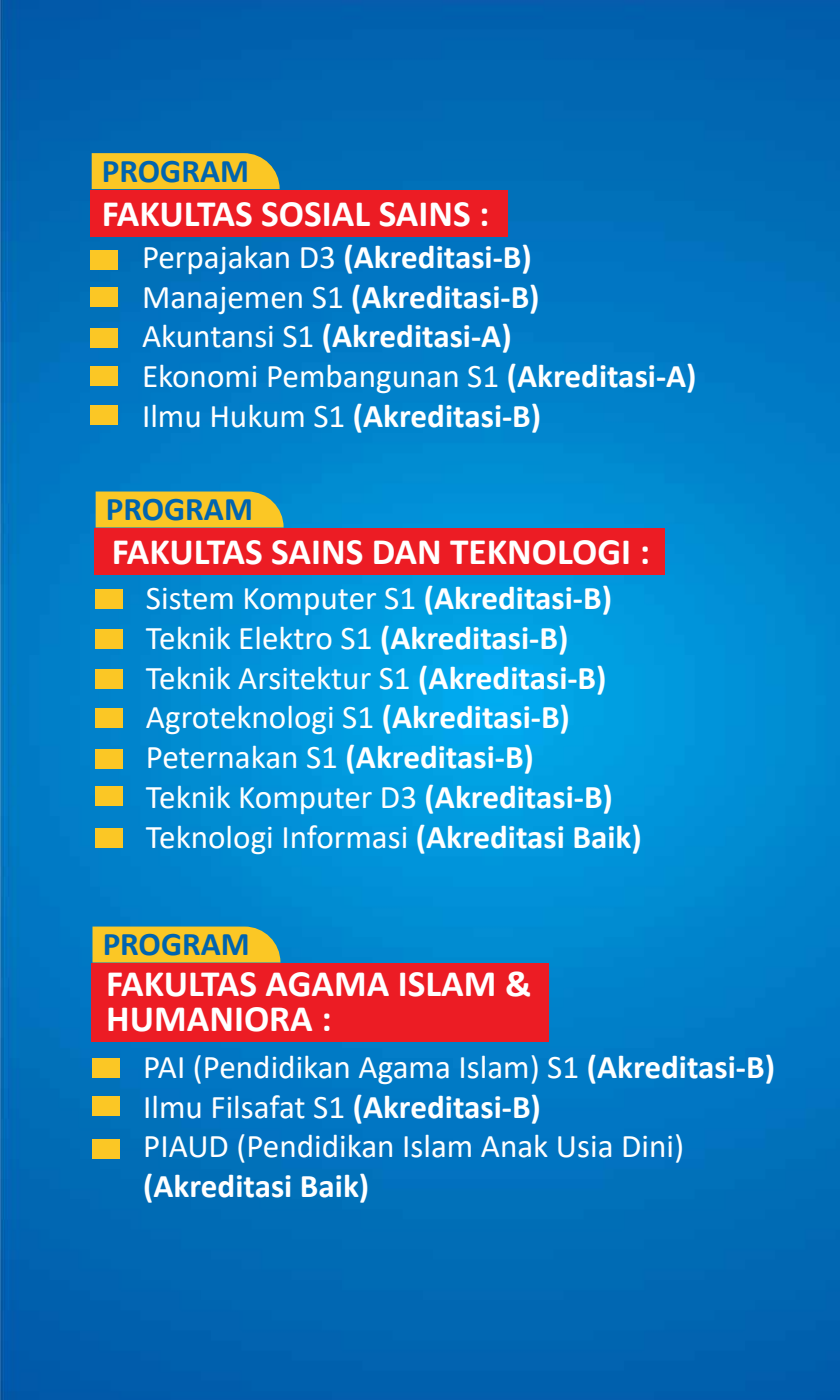
<style>
.page{position:relative;width:840px;height:1400px;background:#fff}
.page>*{position:absolute;margin:0;border:0;box-sizing:border-box;transform-origin:0 0}
.t1{font:700 37.27px/34.5px "Calibri";color:#fff}
.t2{font:33.07px/39.7px "Calibri";color:#fff}
.t3{font:700 33.07px/39.7px "Calibri";color:#fff}
.t4{font:700 33.07px "Calibri";color:#0064af}
.s1{font-weight:400}
.s2{font-weight:700}
</style>
<div class="page">
<img style="left:0;top:0;width:840px;height:1400px">
<div style="left:91px;top:190px;width:417px;height:47px;background:#ec1c24"></div>
<div style="left:91px;top:329px;width:27px;height:19px;background:#fbc725"></div>
<div style="left:91px;top:250px;width:27px;height:19px;background:#fbc725"></div>
<div style="left:91px;top:288px;width:27px;height:19px;background:#fbc725"></div>
<div style="left:91px;top:405px;width:27px;height:20px;background:#fbc725"></div>
<div style="left:91px;top:366px;width:27px;height:20px;background:#fbc725"></div>
<svg style="left:92px;top:153px;width:188px;height:36px;background:#efc22b"></svg>
<div style="left:92px;top:963px;width:457px;height:79px;background:#ec1c24"></div>
<div style="left:92px;top:1097px;width:27px;height:19px;background:#fbc725"></div>
<div style="left:92px;top:1059px;width:27px;height:19px;background:#fbc725"></div>
<div style="left:92px;top:1139px;width:27px;height:20px;background:#fbc725"></div>
<div style="left:93px;top:927px;width:187px;height:35px;background:#fbc725"></div>
<div style="left:95px;top:528px;width:570px;height:47px;background:#ec1c24"></div>
<div style="left:95px;top:589px;width:28px;height:20px;background:#fbc725"></div>
<div style="left:95px;top:787px;width:28px;height:19px;background:#fbc725"></div>
<div style="left:95px;top:828px;width:28px;height:20px;background:#fbc725"></div>
<div style="left:95px;top:708px;width:28px;height:20px;background:#fbc725"></div>
<div style="left:95px;top:749px;width:28px;height:20px;background:#fbc725"></div>
<div style="left:95px;top:629px;width:28px;height:20px;background:#fbc725"></div>
<div style="left:95px;top:669px;width:28px;height:20px;background:#fbc725"></div>
<div style="left:96px;top:492px;width:188px;height:35px;background:#fbc725"></div>
<p class="t4" style="left:102px;top:147px;width:149px">PROGRAM</p>
<p class="t1" style="left:102px;top:196px;width:389px">FAKULTAS SOSIAL SAINS :</p>
<p class="t3" style="left:142px;top:237px;width:556px"><span class="s1">Perpajakan D3</span> (Akreditasi-B)<br><span class="s1">Manajemen S1</span> (Akreditasi-B)<br><span class="s1">Akuntansi S1</span> (Akreditasi-A)<br><span class="s1">Ekonomi Pembangunan S1</span> (Akreditasi-A)<br><span class="s1">Ilmu Hukum S1</span> (Akreditasi-B)</p>
<p class="t4" style="left:106px;top:486px;width:149px">PROGRAM</p>
<p class="t1" style="left:112px;top:533px;width:540px">FAKULTAS SAINS DAN TEKNOLOGI :</p>
<p class="t2" style="left:146px;top:577px;width:497px">Sistem Komputer S1 <span class="s2">(Akreditasi-B)<br></span>Teknik Elektro S1 <span class="s2">(Akreditasi-B)<br></span>Teknik Arsitektur S1 <span class="s2">(Akreditasi-B)<br></span>Agroteknologi S1 <span class="s2">(Akreditasi-B)<br></span>Peternakan S1 <span class="s2">(Akreditasi-B)<br></span>Teknik Komputer D3 <span class="s2">(Akreditasi-B)<br></span>Teknologi Informasi <span class="s2">(Akreditasi Baik)</span></p>
<p class="t4" style="left:103px;top:921px;width:149px">PROGRAM</p>
<p class="t1" style="left:106px;top:966px;width:427px">FAKULTAS AGAMA ISLAM &amp;<br>HUMANIORA :</p>
<p class="t2" style="left:143px;top:1046px;width:633px">PAI (Pendidikan Agama Islam) S1 <span class="s2">(Akreditasi-B)<br></span>Ilmu Filsafat S1 <span class="s2">(Akreditasi-B)<br></span>PIAUD (Pendidikan Islam Anak Usia Dini)</p>
<p class="t3" style="left:143px;top:1166px;width:228px">(Akreditasi Baik)</p>
</div>
